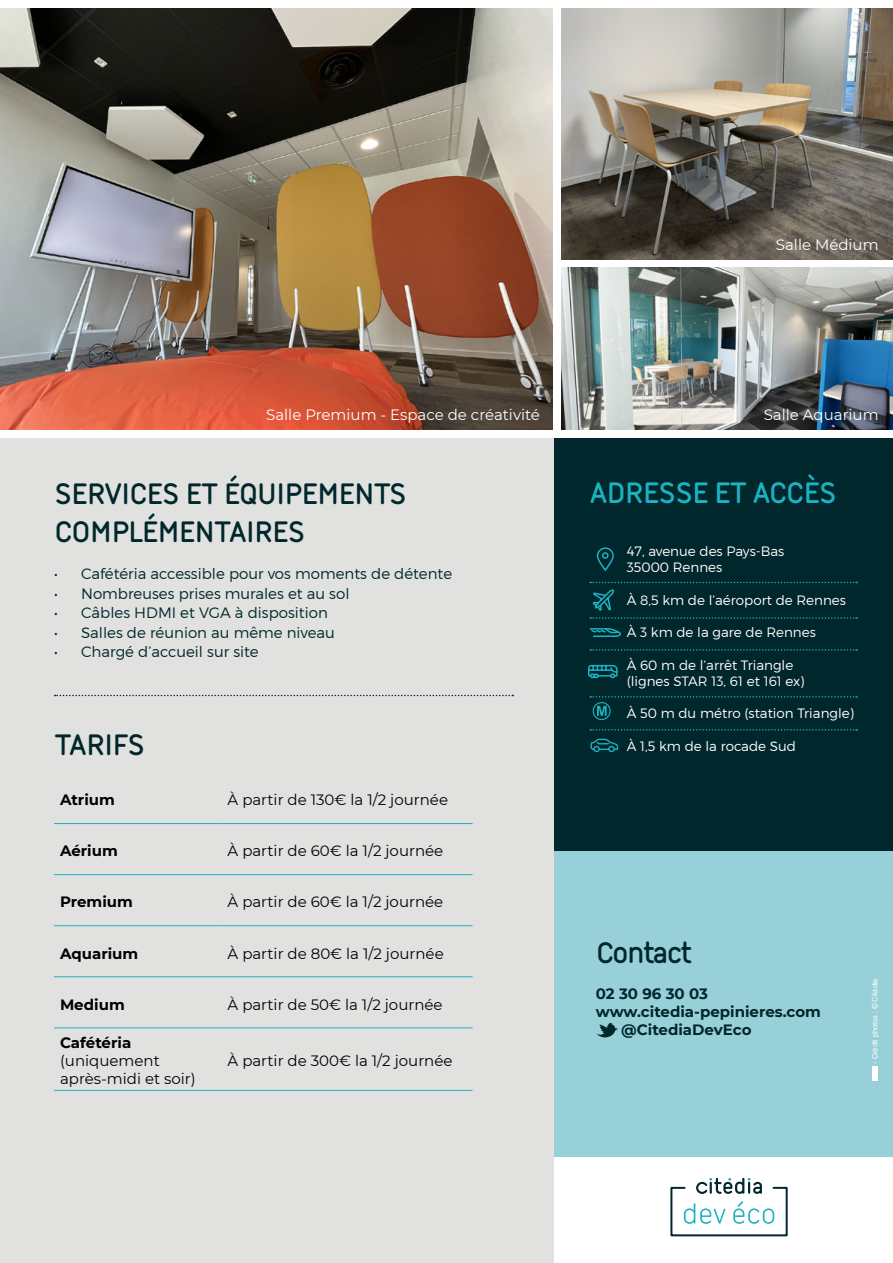
<style>
.page{position:relative;width:893px;height:1263px;background:#fff}
.page>*{position:absolute;margin:0;border:0;box-sizing:border-box;transform-origin:0 0}
.t1{font:700 31.5px/37.8px "Citedia";letter-spacing:-.05em;color:#00272b}
.t2{font:700 31.5px "Citedia";letter-spacing:-.05em;color:#1cb2c1}
.t3{font:15px/18px "Montserrat";color:#000}
.t4{font:300 15px "Montserrat";color:#00272b}
.t5{font:15px "Montserrat";color:#fff}
.t6{font:700 15px "Montserrat";color:#00272b}
.t7{font:700 15px "Montserrat";color:#000}
.t8{font:300 13.5px/16.2px "Montserrat";color:#fff}
.t9{font:7.5px "Helvetica LT Std";color:#fff}
</style>
<div class="page">
<div style="left:554px;top:850px;width:339px;height:307px;background:#97d0d9"></div>
<div style="left:554px;top:438px;width:339px;height:412px;background:#00272b"></div>
<img style="left:872px;top:1066px;width:5px;height:14px">
<div style="left:0;top:438px;width:554px;height:825px;background:#e1e1e0"></div>
<hr style="left:54px;top:823px;width:168px;height:1px;background:#1cb2c1">
<hr style="left:222px;top:823px;width:250px;height:1px;background:#1cb2c1">
<hr style="left:54px;top:874px;width:168px;height:1px;background:#1cb2c1">
<hr style="left:222px;top:874px;width:250px;height:1px;background:#1cb2c1">
<hr style="left:54px;top:925px;width:168px;height:1px;background:#1cb2c1">
<hr style="left:222px;top:925px;width:250px;height:1px;background:#1cb2c1">
<hr style="left:54px;top:976px;width:168px;height:1px;background:#1cb2c1">
<hr style="left:222px;top:976px;width:250px;height:1px;background:#1cb2c1">
<hr style="left:54px;top:1027px;width:168px;height:1px;background:#1cb2c1">
<hr style="left:222px;top:1027px;width:250px;height:1px;background:#1cb2c1">
<hr style="left:54px;top:1090px;width:168px;height:1px;background:#1cb2c1">
<hr style="left:222px;top:1090px;width:250px;height:1px;background:#1cb2c1">
<svg style="left:590px;top:582px;width:267px;height:37px"></svg>
<svg style="left:590px;top:649px;width:267px;height:2px"></svg>
<svg style="left:590px;top:729px;width:267px;height:2px"></svg>
<svg style="left:590px;top:696px;width:267px;height:24px"></svg>
<svg style="left:589px;top:628px;width:32px;height:9px"></svg>
<svg style="left:588px;top:664px;width:30px;height:15px"></svg>
<svg style="left:590px;top:738px;width:29px;height:15px"></svg>
<div style="left:597px;top:547px;width:17px;height:24px;border:2px solid #1cb2c1;border-radius:8px"></div>
<div style="left:602px;top:552px;width:7px;height:7px;border:2px solid #1cb2c1;border-radius:50%"></div>
<svg style="left:55px;top:695px;width:458px;height:1px"></svg>
<img style="left:0;top:9px;width:553px;height:420px">
<img style="left:561px;top:9px;width:332px;height:250px">
<img style="left:561px;top:268px;width:332px;height:161px">
<svg style="left:670px;top:1178px;width:118px;height:59px"></svg>
<svg style="left:596px;top:1023px;width:22px;height:14px"></svg>
<p class="t5" style="left:776px;top:235px;width:104px">Salle Médium</p>
<p class="t5" style="left:266px;top:404px;width:275px">Salle Premium - Espace de créativité</p>
<p class="t5" style="left:764px;top:404px;width:116px">Salle Aquarium</p>
<h1 class="t1" style="left:54px;top:475px;width:355px">SERVICES ET ÉQUIPEMENTS<br>COMPLÉMENTAIRES</h1>
<p class="t4" style="left:54px;top:565px;width:400px">• Cafétéria accessible pour vos moments de détente</p>
<p class="t4" style="left:54px;top:584px;width:297px">• Nombreuses prises murales et au sol</p>
<p class="t4" style="left:54px;top:604px;width:275px">• Câbles HDMI et VGA à disposition</p>
<p class="t4" style="left:54px;top:623px;width:282px">• Salles de réunion au même niveau</p>
<p class="t4" style="left:54px;top:643px;width:206px">• Chargé d’accueil sur site</p>
<h1 class="t1" style="left:54px;top:725px;width:93px">TARIFS</h1>
<p class="t7" style="left:60px;top:789px;width:56px">Atrium</p>
<p class="t3" style="left:228px;top:790px;width:222px">À partir de 130€ la 1/2 journée</p>
<p class="t7" style="left:60px;top:840px;width:59px">Aérium</p>
<p class="t3" style="left:228px;top:841px;width:217px">À partir de 60€ la 1/2 journée</p>
<p class="t7" style="left:60px;top:891px;width:74px">Premium</p>
<p class="t3" style="left:228px;top:892px;width:217px">À partir de 60€ la 1/2 journée</p>
<p class="t7" style="left:60px;top:942px;width:80px">Aquarium</p>
<p class="t3" style="left:228px;top:944px;width:218px">À partir de 80€ la 1/2 journée</p>
<p class="t7" style="left:60px;top:993px;width:66px">Medium</p>
<p class="t3" style="left:228px;top:995px;width:217px">À partir de 50€ la 1/2 journée</p>
<p class="t7" style="left:60px;top:1032px;width:73px">Cafétéria</p>
<p class="t3" style="left:60px;top:1051px;width:137px">(uniquement après-midi et soir)</p>
<p class="t3" style="left:228px;top:1051px;width:226px">À partir de 300€ la 1/2 journée</p>
<h1 class="t2" style="left:589px;top:474px;width:249px">ADRESSE ET ACCÈS</h1>
<p class="t8" style="left:627px;top:543px;width:159px">47, avenue des Pays-Bas<br>35000 Rennes</p>
<p class="t8" style="left:627px;top:592px;width:221px">À 8,5 km de l’aéroport de Rennes</p>
<p class="t8" style="left:627px;top:624px;width:191px">À 3 km de la gare de Rennes</p>
<p class="t8" style="left:627px;top:656px;width:179px">À 60 m de l’arrêt Triangle (lignes STAR 13, 61 et 161 ex)</p>
<p class="t8" style="left:627px;top:705px;width:229px">À 50 m du métro (station Triangle)</p>
<p class="t8" style="left:627px;top:737px;width:171px">À 1,5 km de la rocade Sud</p>
<h1 class="t1" style="left:596px;top:933px;width:98px">Contact</h1>
<p class="t6" style="left:596px;top:982px;width:114px">02 30 96 30 03</p>
<p class="t6" style="left:596px;top:1000px;width:227px">www.citedia-pepinieres.com</p>
<p class="t6" style="left:621px;top:1018px;width:132px">@CitediaDevEco</p>
<p class="t9" style="left:871px;top:1064px;width:87px;rotate:-90deg">- Crédit photos : © Citédia</p>
</div>
